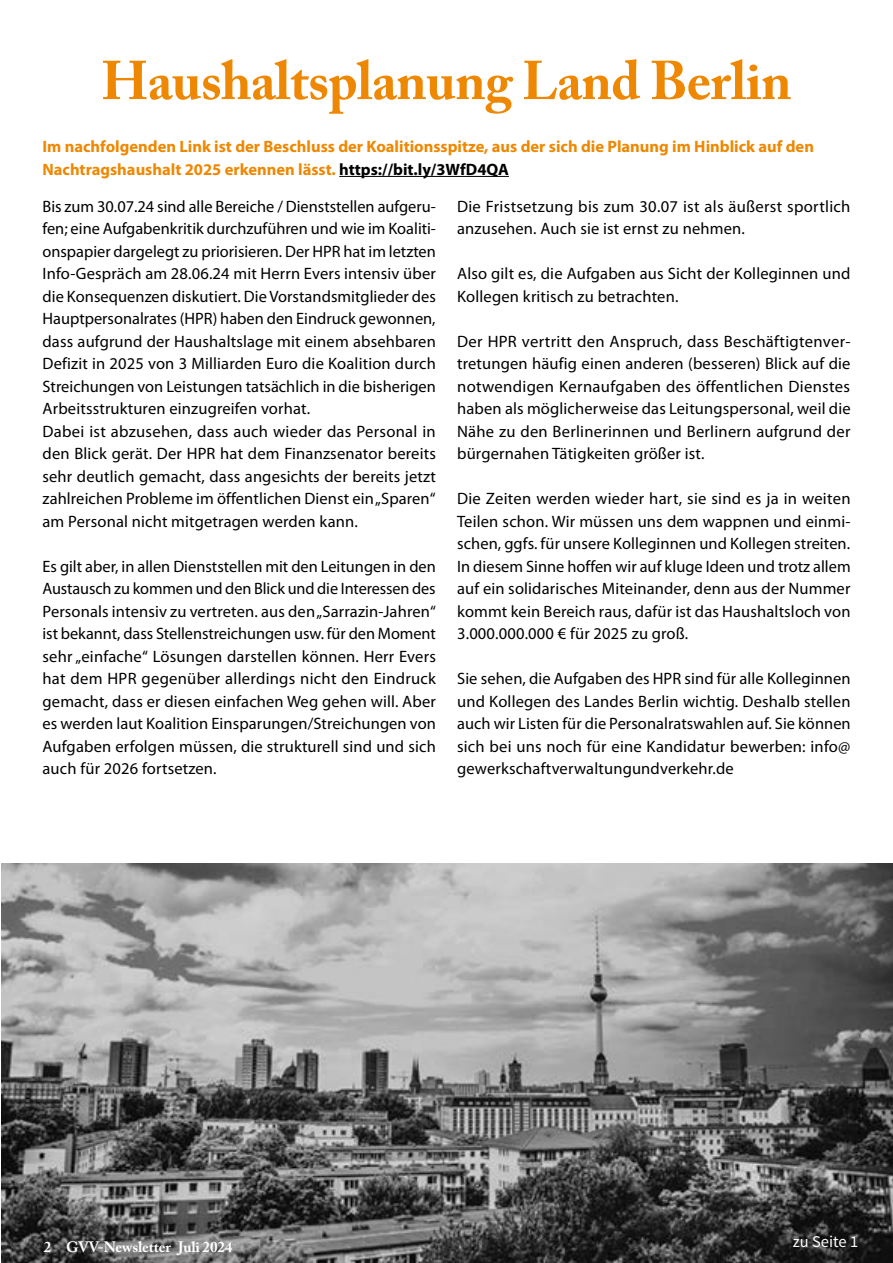
<style>
.page{position:relative;width:893px;height:1263px;background:#fff}
.page>*{position:absolute;margin:0;border:0;box-sizing:border-box;transform-origin:0 0}
.H1_UE_36pt_orange{font:700 54px "Adobe Caslon Pro";letter-spacing:-.01em;color:#ee8802}
.fliestext_LW_10{font:16.5px/22.5px "Myriad Pro";letter-spacing:.01em;color:#000;text-align:justify}
.fliestext_groß_links{font:700 16.5px/22.5px "Myriad Pro";color:#ee8802}
.textanker_zurueck{font:16.5px "Source Sans Pro";color:#fff}
.t1{font:700 15px "Adobe Caslon Pro";letter-spacing:-.01em;color:#fff}
.s1{color:#000}
</style>
<div class="page">
<img style="left:2px;top:863px;width:891px;height:400px">
<hr style="left:339px;top:176px;width:170px;height:1px;background:#000">
<h1 class="H1_UE_36pt_orange" style="left:101px;top:49px;width:692px">Haushaltsplanung Land Berlin</h1>
<p class="fliestext_groß_links" style="left:43px;top:135px;width:773px">Im nachfolgenden Link ist der Beschluss der Koalitionsspitze, aus der sich die Planung im Hinblick auf den<br>Nachtragshaushalt 2025 erkennen lässt. <span class="s1">https://bit.ly/3WfD4QA</span></p>
<p class="fliestext_LW_10" style="left:43px;top:194px;width:395px">Bis zum 30.07.24 sind alle Bereiche / Dienststellen aufgeru&shy;fen; eine Aufgabenkritik durchzuführen und wie im Koaliti&shy;onspapier dargelegt zu priorisieren. Der HPR hat im letzten Info-Gespräch am 28.06.24 mit Herrn Evers intensiv über die Konsequenzen diskutiert. Die Vorstandsmitglieder des Hauptpersonalrates (HPR) haben den Eindruck gewonnen, dass aufgrund der Haushaltslage mit einem absehbaren Defizit in 2025 von 3 Milliarden Euro die Koalition durch Streichungen von Leistungen tatsächlich in die bisherigen Arbeitsstrukturen einzugreifen vorhat.</p>
<p class="fliestext_LW_10" style="left:43px;top:419px;width:395px">Dabei ist abzusehen, dass auch wieder das Personal in den Blick gerät. Der HPR hat dem Finanzsenator bereits sehr deutlich gemacht, dass angesichts der bereits jetzt zahlreichen Probleme im öffentlichen Dienst ein „Sparen“ am Personal nicht mitgetragen werden kann.</p>
<p class="fliestext_LW_10" style="left:43px;top:554px;width:395px">Es gilt aber, in allen Dienststellen mit den Leitungen in den Austausch zu kommen und den Blick und die Interessen des Personals intensiv zu vertreten. aus den „Sarrazin-Jahren“ ist bekannt, dass Stellenstreichungen usw. für den Moment sehr „einfache“ Lösungen darstellen können. Herr Evers hat dem HPR gegenüber allerdings nicht den Eindruck gemacht, dass er diesen einfachen Weg gehen will. Aber es werden laut Koalition Einsparungen/Streichungen von Aufgaben erfolgen müssen, die strukturell sind und sich auch für 2026 fortsetzen.</p>
<p class="fliestext_LW_10" style="left:457px;top:194px;width:395px">Die Fristsetzung bis zum 30.07 ist als äußerst sportlich anzusehen. Auch sie ist ernst zu nehmen.</p>
<p class="fliestext_LW_10" style="left:457px;top:262px;width:395px">Also gilt es, die Aufgaben aus Sicht der Kolleginnen und<br>Kollegen kritisch zu betrachten.</p>
<p class="fliestext_LW_10" style="left:457px;top:329px;width:395px">Der HPR vertritt den Anspruch, dass Beschäftigtenver&shy;tretungen häufig einen anderen (besseren) Blick auf die notwendigen Kernaufgaben des öffentlichen Dienstes haben als möglicherweise das Leitungspersonal, weil die Nähe zu den Berlinerinnen und Berlinern aufgrund der bürgernahen Tätigkeiten größer ist.</p>
<p class="fliestext_LW_10" style="left:457px;top:487px;width:395px">Die Zeiten werden wieder hart, sie sind es ja in weiten Teilen schon. Wir müssen uns dem wappnen und einmi&shy;schen, ggfs. für unsere Kolleginnen und Kollegen streiten.<br>In diesem Sinne hoffen wir auf kluge Ideen und trotz allem auf ein solidarisches Miteinander, denn aus der Nummer kommt kein Bereich raus, dafür ist das Haushaltsloch von 3.000.000.000 € für 2025 zu groß.</p>
<p class="fliestext_LW_10" style="left:457px;top:667px;width:395px">Sie sehen, die Aufgaben des HPR sind für alle Kolleginnen und Kollegen des Landes Berlin wichtig. Deshalb stellen auch wir Listen für die Personalratswahlen auf. Sie können sich bei uns noch für eine Kandidatur bewerben: info@ gewerkschaftverwaltungundverkehr.de</p>
<p class="t1" style="left:44px;top:1238px;width:190px">2 GVV-Newsletter Juli 2024</p>
<p class="textanker_zurueck" style="left:793px;top:1231px;width:67px">zu Seite 1</p>
</div>
